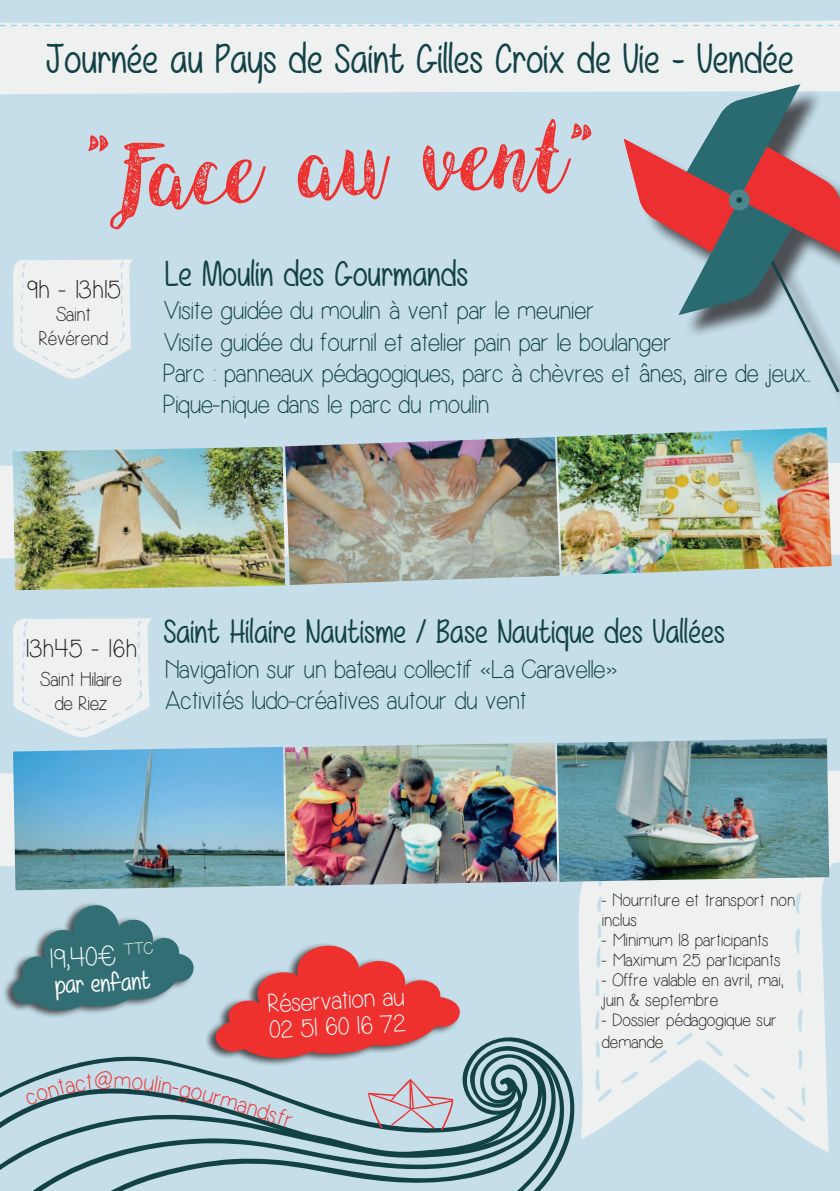
<style>
.page{position:relative;width:840px;height:1191px;background:#fff}
.page>*{position:absolute;margin:0;border:0;box-sizing:border-box;transform-origin:0 0}
.t1{font:98px "Angeline Vintage";color:#ee302f}
.t2{font:42px "Mf Really Awesome";color:#134246}
.t3{font:36px "Mf Really Awesome";color:#134246}
.t4{font:34px "Mf Really Awesome";color:#134246}
.t5{font:28px "Simplicity";color:#fff}
.t6{font:26px/31.2px "Simplicity";color:#134246}
.t7{font:26px/26px "Simplicity";color:#fff}
.t8{font:26px "Simplicity";letter-spacing:.03em;color:#231f20}
.t9{font:24px "Simplicity";color:#ee302f}
.t10{font:20px/24px "Simplicity";color:#231f20;text-align:center}
.t11{font:18px/20px "Simplicity";letter-spacing:.01em;color:#231f20}
</style>
<div class="page">
<div style="left:0;top:0;width:839px;height:1191px;background:#c5dee9"></div>
<svg style="left:13px;top:618px;width:139px;height:120px"></svg>
<svg style="left:13px;top:259px;width:120px;height:120px"></svg>
<svg style="left:0;top:20px;width:839px;height:75px;background:#ebefef"></svg>
<div style="left:0;top:463px;width:839px;height:97px;background:#eff1f0"></div>
<img style="left:13px;top:447px;width:272px;height:143px">
<img style="left:285px;top:437px;width:274px;height:148px">
<img style="left:556px;top:427px;width:275px;height:148px">
<div style="left:0;top:770px;width:839px;height:97px;background:#eff1f0"></div>
<img style="left:13px;top:747px;width:272px;height:143px">
<img style="left:285px;top:742px;width:272px;height:144px">
<svg style="left:578px;top:857px;width:260px;height:295px;fill:#eff1f0"></svg>
<img style="left:556px;top:738px;width:272px;height:143px">
<svg style="left:0;top:25px;width:839px;height:1px"></svg>
<svg style="left:623px;top:84px;width:216px;height:308px"></svg>
<svg style="left:735px;top:197px;width:7px;height:6px"></svg>
<svg style="left:47px;top:44px;width:17px;height:29px"></svg>
<svg style="left:98px;top:52px;width:13px;height:21px"></svg>
<svg style="left:128px;top:44px;width:29px;height:29px"></svg>
<svg style="left:289px;top:41px;width:33px;height:32px"></svg>
<svg style="left:335px;top:44px;width:37px;height:29px"></svg>
<svg style="left:417px;top:43px;width:25px;height:30px"></svg>
<svg style="left:454px;top:52px;width:14px;height:21px"></svg>
<svg style="left:495px;top:44px;width:30px;height:29px"></svg>
<svg style="left:544px;top:46px;width:20px;height:27px"></svg>
<svg style="left:577px;top:41px;width:33px;height:32px"></svg>
<svg style="left:623px;top:43px;width:35px;height:30px"></svg>
<svg style="left:672px;top:60px;width:11px;height:3px"></svg>
<svg style="left:697px;top:43px;width:30px;height:30px"></svg>
<div style="left:744px;top:41px;width:48px;height:32px;background:#eff1f0"></div>
<div style="left:171px;top:44px;width:105px;height:40px;background:#eff1f0"></div>
<svg style="left:1px;top:904px;width:579px;height:287px"></svg>
<h2 class="t2" style="left:65px;top:34px;width:63px">□◆ ■</h2>
<h2 class="t2" style="left:373px;top:34px;width:171px">■▼ ●● ▲ □</h2>
<h2 class="t2" style="left:728px;top:34px;width:17px">■</h2>
<h1 class="t1" style="left:108px;top:113px;width:50px">F</h1>
<p class="t8" style="left:26px;top:275px;width:96px">9h - 13h15</p>
<p class="t10" style="left:39px;top:303px;width:70px">Saint<br>Révérend</p>
<h3 class="t3" style="left:222px;top:253px;width:160px">□◆●■ ▲ □◆</h3>
<p class="t6" style="left:163px;top:296px;width:648px">Visite guidée du moulin à vent par le meunier<br>Visite guidée du fournil et atelier pain par le boulanger<br>Parc : panneaux pédagogiques, parc à chèvres et ânes, aire de jeux..<br>Pique-nique dans le parc du moulin</p>
<p class="t8" style="left:26px;top:635px;width:112px">13h45 - 16h</p>
<p class="t10" style="left:40px;top:668px;width:82px">Saint Hilaire de Riez</p>
<h3 class="t4" style="left:195px;top:611px;width:61px">■▼ ★●</h3>
<h3 class="t4" style="left:335px;top:611px;width:42px">◆▼▲</h3>
<h3 class="t4" style="left:464px;top:611px;width:119px">▲ ◆▼❑◆</h3>
<h3 class="t4" style="left:631px;top:611px;width:94px">▲ ●● ▲</h3>
<p class="t6" style="left:165px;top:654px;width:452px">Navigation sur un bateau collectif «La Caravelle»<br>Activités ludo-créatives autour du vent</p>
<p class="t5" style="left:49px;top:944px;width:105px;rotate:-3deg">19,40€ <sup>TTC</sup></p>
<p class="t7" style="left:266px;top:991px;width:138px;rotate:-3deg">Réservation au<br>02 51 60 16 72</p>
<p class="t9" style="left:261px;top:1097px;width:37px;rotate:18deg">ds.fr</p>
<p class="t11" style="left:601px;top:890px;width:194px">- Nourriture et transport non inclus</p>
<p class="t11" style="left:601px;top:930px;width:168px">- Minimum 18 participants</p>
<p class="t11" style="left:601px;top:950px;width:180px">- Maximum 25 participants</p>
<p class="t11" style="left:601px;top:970px;width:183px">- Offre valable en avril, mai, juin &amp; septembre</p>
<p class="t11" style="left:601px;top:1009px;width:176px;line-height:22px">- Dossier pédagogique sur demande</p>
</div>
